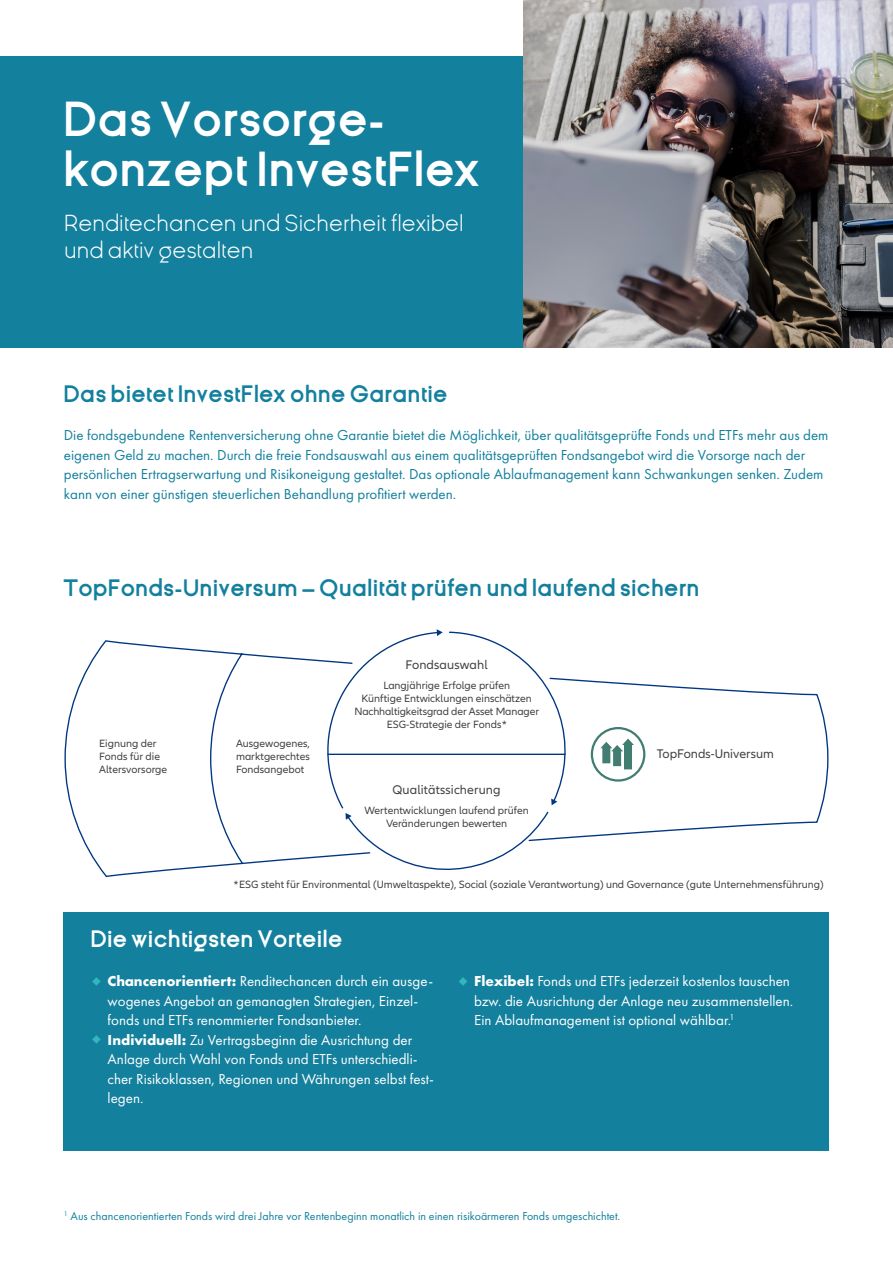
<style>
.page{position:relative;width:893px;height:1263px;background:#fff}
.page>*{position:absolute;margin:0;border:0;box-sizing:border-box;transform-origin:0 0}
.Headline{font:700 46.5px/49.5px "Ginora Sans erweitert";color:#fff}
.Subline{font:300 24px/27.8px "Ginora Sans erw";color:#fff}
.Headline_Abschnitte{font:700 22.5px "Ginora Sans erweitert";color:#13809d}
.Headline_Abschnitte_Weiß{font:700 22.5px "Ginora Sans erweitert";color:#fff}
.t1{font:15px/19.5px "Futura PT";color:#fff}
.Fließtext_10_13{font:15px/19.5px "Futura PT";color:#13809d}
.t2{font:13.05px "Allianz Neo";letter-spacing:.01em;color:#414141}
.Fußnote_8_10{font:12px "Futura PT";color:#13809d}
.t3{font:10.95px/13px "Allianz Neo";color:#414141;text-align:center}
.s1{font-weight:700}
</style>
<div class="page">
<div style="left:0;top:56px;width:893px;height:292px;background:#13809d"></div>
<img style="left:523px;top:0;width:370px;height:348px">
<div style="left:64px;top:912px;width:765px;height:238px;background:#13809d"></div>
<svg style="left:64px;top:640px;width:765px;height:237px"></svg>
<svg style="left:591px;top:727px;width:54px;height:55px"></svg>
<svg style="left:322px;top:629px;width:258px;height:248px"></svg>
<hr style="left:328px;top:754px;width:237px;height:1px;background:#003781">
<p class="Headline" style="left:64px;top:91px;width:419px">Das Vorsorge&shy;konzept InvestFlex</p>
<p class="Subline" style="left:64px;top:207px;width:401px">Renditechancen und Sicherheit flexibel und aktiv gestalten</p>
<p class="Headline_Abschnitte" style="left:64px;top:377px;width:386px">Das bietet InvestFlex ohne Garantie</p>
<p class="Fließtext_10_13" style="left:64px;top:425px;width:766px">Die fondsgebundene Rentenversicherung ohne Garantie bietet die Möglichkeit, über qualitätsgeprüfte Fonds und ETFs mehr aus dem eigenen Geld zu machen. Durch die freie Fondsauswahl aus einem qualitätsgeprüften Fondsangebot wird die Vorsorge nach der persönlichen Ertragserwartung und Risikoneigung gestaltet. Das optionale Ablaufmanagement kann Schwankungen senken. Zudem kann von einer günstigen steuerlichen Behandlung profitiert werden.</p>
<p class="Headline_Abschnitte" style="left:64px;top:571px;width:638px">TopFonds-Universum – Qualität prüfen und laufend sichern</p>
<p class="t2" style="left:405px;top:657px;width:84px">Fondsauswahl</p>
<p class="t3" style="left:99px;top:737px;width:69px;text-align:left">Eignung der<br>Fonds für die<br>Altersvorsorge</p>
<p class="t3" style="left:354px;top:679px;width:186px">Langjährige Erfolge prüfen<br>Künftige Entwicklungen einschätzen Nachhaltigkeitsgrad der Asset Manager ESG-Strategie der Fonds *</p>
<p class="t3" style="left:236px;top:737px;width:75px;text-align:justify">Ausgewogenes, marktgerechtes Fondsangebot</p>
<p class="t2" style="left:657px;top:746px;width:119px">TopFonds-Universum</p>
<p class="t2" style="left:392px;top:782px;width:110px">Qualitätssicherung</p>
<p class="t3" style="left:364px;top:804px;width:166px">Wertentwicklungen laufend prüfen<br>Veränderungen bewerten</p>
<p class="t3" style="left:234px;top:878px;width:591px">* ESG steht für Environmental (Umweltaspekte), Social (soziale Verantwortung) und Governance (gute Unternehmensführung)</p>
<p class="Headline_Abschnitte_Weiß" style="left:91px;top:922px;width:254px">Die wichtigsten Vorteile</p>
<p class="t1" style="left:108px;top:971px;width:327px"><span class="s1">Chancenorientiert:</span> Renditechancen durch ein ausge&shy;wogenes Angebot an gemanagten Strategien, Einzel&shy;fonds und ETFs renommierter Fondsanbieter.</p>
<p class="t1" style="left:108px;top:1030px;width:328px"><span class="s1">Individuell:</span> Zu Vertragsbeginn die Ausrichtung der Anlage durch Wahl von Fonds und ETFs unterschiedli&shy;cher Risikoklassen, Regionen und Währungen selbst fest&shy;legen.</p>
<p class="t1" style="left:474px;top:971px;width:321px"><span class="s1">Flexibel:</span> Fonds und ETFs jederzeit kostenlos tauschen bzw. die Ausrichtung der Anlage neu zusammenstellen.<br>Ein Ablaufmanagement ist optional wählbar.<sup>1</sup></p>
<p class="Fußnote_8_10" style="left:64px;top:1209px;width:558px"><sup>1</sup> Aus chancenorientierten Fonds wird drei Jahre vor Rentenbeginn monatlich in einen risikoärmeren Fonds umgeschichtet.</p>
</div>
